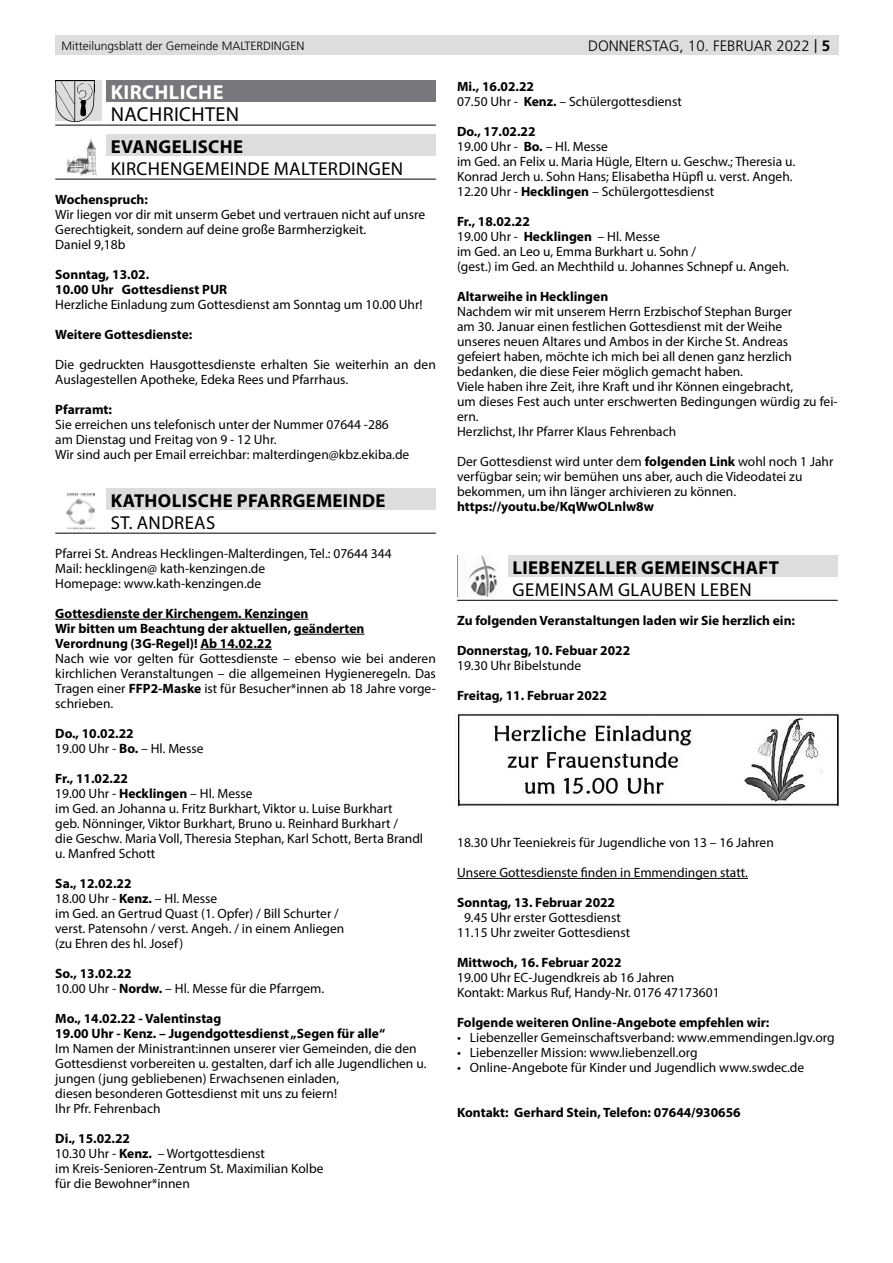
<style>
.page{position:relative;width:893px;height:1263px;background:#fff}
.page>*{position:absolute;margin:0;border:0;box-sizing:border-box;transform-origin:0 0}
.t1{font:20.25px "Myriad Pro";letter-spacing:.02em;color:#000}
.t2{font:700 20.25px "Myriad Pro";letter-spacing:.02em;color:#fff}
.t3{font:700 18.75px "Myriad Pro";letter-spacing:.02em;color:#000}
.t4{font:18.75px "Myriad Pro";letter-spacing:.02em;color:#000}
.t5{font:300 15px "Frutiger LT Std";color:#000}
.t6{font:13.5px/15px "Myriad Pro";color:#000}
.t7{font:700 13.5px/15px "Myriad Pro";color:#000}
.t8{font:300 12px "Frutiger LT Std";color:#000}
.s1{font-family:"Arial Nova";font-weight:400}
.s2{font-weight:700}
.s3{font-style:italic}
</style>
<div class="page">
<div style="left:55px;top:36px;width:784px;height:19px;background:#dcddde"></div>
<hr style="left:55px;top:619px;width:253px;height:1px;background:#000">
<hr style="left:294px;top:634px;width:71px;height:1px;background:#000">
<hr style="left:200px;top:649px;width:72px;height:1px;background:#000">
<div style="left:56px;top:81px;width:46px;height:40px;background:#dcddde"></div>
<img style="left:56px;top:81px;width:38px;height:40px">
<div style="left:106px;top:81px;width:330px;height:21px;background:#77787b"></div>
<hr style="left:55px;top:125px;width:381px;height:1px;background:#000">
<div style="left:106px;top:135px;width:330px;height:21px;background:#dcddde"></div>
<hr style="left:55px;top:179px;width:381px;height:1px;background:#000">
<img style="left:67px;top:139px;width:30px;height:36px">
<div style="left:106px;top:489px;width:330px;height:21px;background:#dcddde"></div>
<hr style="left:55px;top:533px;width:381px;height:1px;background:#000">
<img style="left:67px;top:493px;width:27px;height:36px">
<hr style="left:457px;top:878px;width:291px;height:1px;background:#000">
<div style="left:508px;top:556px;width:330px;height:21px;background:#dcddde"></div>
<hr style="left:457px;top:600px;width:381px;height:1px;background:#000">
<img style="left:457px;top:556px;width:40px;height:41px">
<img style="left:455px;top:712px;width:384px;height:96px">
<p class="t8" style="left:62px;top:39px;width:244px">Mitteilungsblatt der Gemeinde MALTERDINGEN</p>
<p class="t5" style="left:588px;top:37px;width:244px">donnerstag, 10. Februar 2022 <span class="s1">|</span> <span class="s2">5</span></p>
<h1 class="t2" style="left:111px;top:79px;width:114px">KIRCHLICHE</h1>
<h1 class="t1" style="left:111px;top:102px;width:130px">NACHRICHTEN</h1>
<h2 class="t3" style="left:111px;top:134px;width:134px">EVANGELISCHE</h2>
<h2 class="t4" style="left:111px;top:157px;width:294px">KIRCHENGEMEINDE MALTERDINGEN</h2>
<p class="t7" style="left:55px;top:191px;width:94px">Wochenspruch:</p>
<p class="t6" style="left:55px;top:207px;width:371px">Wir liegen vor dir mit unserm Gebet und vertrauen nicht auf unsre<br>Gerechtigkeit, sondern auf deine große Barmherzigkeit.<br>Daniel 9,18b</p>
<p class="t7" style="left:55px;top:266px;width:173px">Sonntag, 13.02.<br>10.00 Uhr Gottesdienst PUR</p>
<p class="t6" style="left:55px;top:297px;width:369px">Herzliche Einladung zum Gottesdienst am Sonntag um 10.00 Uhr!</p>
<p class="t7" style="left:55px;top:326px;width:139px">Weitere Gottesdienste:</p>
<p class="t6" style="left:55px;top:357px;width:382px">Die gedruckten Hausgottesdienste erhalten Sie weiterhin an den<br>Auslagestellen Apotheke, Edeka Rees und Pfarrhaus.</p>
<p class="t7" style="left:55px;top:401px;width:58px">Pfarramt:</p>
<p class="t6" style="left:55px;top:417px;width:356px">Sie erreichen uns telefonisch unter der Nummer 07644 -286 am Dienstag und Freitag von 9 - 12 Uhr.<br>Wir sind auch per Email erreichbar: malterdingen@kbz.ekiba.de</p>
<h2 class="t3" style="left:111px;top:488px;width:276px">KATHOLISCHE PFARRGEMEINDE</h2>
<h2 class="t4" style="left:111px;top:511px;width:106px">ST. ANDREAS</h2>
<p class="t6" style="left:55px;top:546px;width:338px">Pfarrei St. Andreas Hecklingen-Malterdingen, Tel.: 07644 344<br>Mail: hecklingen@ kath-kenzingen.de<br>Homepage: www.kath-kenzingen.de</p>
<p class="t7" style="left:55px;top:605px;width:311px">Gottesdienste der Kirchengem. Kenzingen<br>Wir bitten um Beachtung der aktuellen, geänderten<br>Verordnung (3G-Regel)! Ab 14.02.22</p>
<p class="t6" style="left:55px;top:651px;width:382px;text-align:justify">Nach wie vor gelten für Gottesdienste – ebenso wie bei anderen kirchlichen Veranstaltungen – die allgemeinen Hygieneregeln. Das Tragen einer <span class="s2">FFP2-Maske</span> ist für Besucher*innen ab 18 Jahre vorge&shy;schrieben.</p>
<p class="t6" style="left:55px;top:726px;width:150px"><span class="s2">Do., 10.02.22<br></span>19.00 Uhr - <span class="s2">Bo.</span> – Hl. Messe</p>
<p class="t6" style="left:55px;top:771px;width:369px"><span class="s2">Fr., 11.02.22<br></span>19.00 Uhr - <span class="s2">Hecklingen</span> – Hl. Messe<br>im Ged. an Johanna u. Fritz Burkhart, Viktor u. Luise Burkhart<br>geb. Nönninger, Viktor Burkhart, Bruno u. Reinhard Burkhart /<br>die Geschw. Maria Voll, Theresia Stephan, Karl Schott, Berta Brandl u. Manfred Schott</p>
<p class="t6" style="left:55px;top:876px;width:291px"><span class="s2">Sa., 12.02.22<br></span>18.00 Uhr - <span class="s2">Kenz.</span> – Hl. Messe<br>im Ged. an Gertrud Quast (1. Opfer) / Bill Schurter / verst. Patensohn / verst. Angeh. / in einem Anliegen (zu Ehren des hl. Josef)</p>
<p class="t6" style="left:55px;top:966px;width:271px"><span class="s2">So., 13.02.22<br></span>10.00 Uhr - <span class="s2">Nordw.</span> – Hl. Messe für die Pfarrgem.</p>
<p class="t7" style="left:55px;top:1010px;width:331px">Mo., 14.02.22 - Valentinstag<br>19.00 Uhr - Kenz. – Jugendgottesdienst „Segen für alle“</p>
<p class="t6" style="left:55px;top:1040px;width:373px">Im Namen der Ministrant:innen unserer vier Gemeinden, die den Gottesdienst vorbereiten u. gestalten, darf ich alle Jugendlichen u. jungen (jung gebliebenen) Erwachsenen einladen,<br>diesen besonderen Gottesdienst mit uns zu feiern!<br>Ihr Pfr. Fehrenbach</p>
<p class="t6" style="left:55px;top:1130px;width:270px"><span class="s2">Di., 15.02.22<br></span>10.30 Uhr - <span class="s2">Kenz.</span> – Wortgottesdienst<br>im Kreis-Senioren-Zentrum St. Maximilian Kolbe für die Bewohner*innen</p>
<p class="t6" style="left:457px;top:79px;width:226px"><span class="s2">Mi., 16.02.22<br></span>07.50 Uhr - <span class="s2">Kenz.</span> – Schülergottesdienst</p>
<p class="t6" style="left:457px;top:124px;width:340px"><span class="s2">Do., 17.02.22<br></span>19.00 Uhr - <span class="s2">Bo.</span> – Hl. Messe<br>im Ged. an Felix u. Maria Hügle, Eltern u. Geschw.; Theresia u.<br>Konrad Jerch u. Sohn Hans; Elisabetha Hüpfl u. verst. Angeh.<br>12.20 Uhr - <span class="s2">Hecklingen</span> – Schülergottesdienst</p>
<p class="t6" style="left:457px;top:214px;width:333px"><span class="s2">Fr., 18.02.22<br></span>19.00 Uhr - <span class="s2">Hecklingen</span> – Hl. Messe<br>im Ged. an Leo u, Emma Burkhart u. Sohn /<br>(gest.) im Ged. an Mechthild u. Johannes Schnepf u. Angeh.</p>
<p class="t7" style="left:457px;top:288px;width:153px">Altarweihe in Hecklingen</p>
<p class="t6" style="left:457px;top:304px;width:382px">Nachdem wir mit unserem Herrn Erzbischof Stephan Burger<br>am 30. Januar einen festlichen Gottesdienst mit der Weihe<br>unseres neuen Altares und Ambos in der Kirche St. Andreas<br>gefeiert haben, möchte ich mich bei all denen ganz herzlich bedanken, die diese Feier möglich gemacht haben.<br>Viele haben ihre Zeit, ihre Kraft und ihr Können eingebracht,<br>um dieses Fest auch unter erschwerten Bedingungen würdig zu fei&shy;ern.<br>Herzlichst, Ihr Pfarrer Klaus Fehrenbach</p>
<p class="t6" style="left:457px;top:454px;width:378px">Der Gottesdienst wird unter dem <span class="s2">folgenden Link</span> wohl noch 1 Jahr verfügbar sein; wir bemühen uns aber, auch die Videodatei zu bekommen, um ihn länger archivieren zu können.</p>
<p class="t7" style="left:457px;top:498px;width:198px">https://youtu.be/KqWwOLnlw8w</p>
<h2 class="t3" style="left:513px;top:555px;width:268px">LIEBENZELLER GEMEINSCHAFT</h2>
<h2 class="t4" style="left:513px;top:578px;width:241px">GEMEINSAM GLAUBEN LEBEN</h2>
<p class="t7" style="left:457px;top:612px;width:339px">Zu folgenden Veranstaltungen laden wir Sie herzlich ein:</p>
<p class="t7" style="left:457px;top:642px;width:175px">Donnerstag, 10. Febuar 2022</p>
<p class="t6" style="left:457px;top:658px;width:126px">19.30 Uhr Bibelstunde</p>
<p class="t7" style="left:457px;top:687px;width:151px">Freitag, 11. Februar 2022</p>
<p class="t6" style="left:457px;top:835px;width:318px">18.30 Uhr Teeniekreis für Jugendliche von 13 – 16 Jahren</p>
<p class="t6" style="left:457px;top:865px;width:292px">Unsere Gottesdienste finden in Emmendingen statt.</p>
<p class="t7" style="left:457px;top:894px;width:160px">Sonntag, 13. Februar 2022</p>
<p class="t6" style="left:457px;top:910px;width:175px;text-align:center">9.45 Uhr erster Gottesdienst<br>11.15 Uhr zweiter Gottesdienst</p>
<p class="t7" style="left:457px;top:954px;width:166px">Mittwoch, 16. Februar 2022</p>
<p class="t6" style="left:457px;top:970px;width:264px">19.00 Uhr EC-Jugendkreis ab 16 Jahren<br>Kontakt: Markus Ruf, Handy-Nr. 0176 47173601</p>
<p class="t7" style="left:457px;top:1014px;width:314px">Folgende weiteren Online-Angebote empfehlen wir:</p>
<p class="t6" style="left:457px;top:1030px;width:379px"><span class="s3">•</span> Liebenzeller Gemeinschaftsverband: www.emmendingen.lgv.org</p>
<p class="t6" style="left:457px;top:1045px;width:242px"><span class="s3">•</span> Liebenzeller Mission: www.liebenzell.org</p>
<p class="t6" style="left:457px;top:1060px;width:349px"><span class="s3">•</span> Online-Angebote für Kinder und Jugendlich www.swdec.de</p>
<p class="t7" style="left:457px;top:1104px;width:285px">Kontakt: Gerhard Stein, Telefon: 07644/930656</p>
</div>
